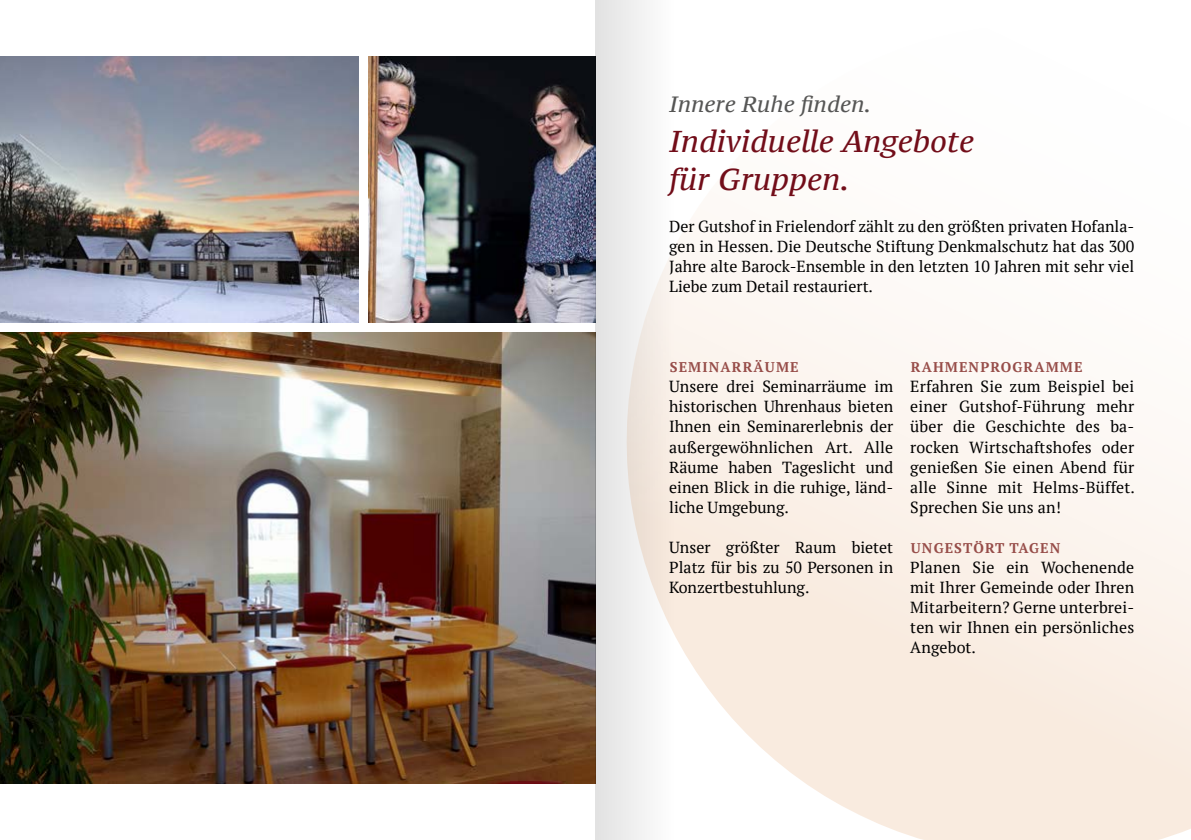
<style>
.page{position:relative;width:1191px;height:840px;background:#fff}
.page>*{position:absolute;margin:0;border:0;box-sizing:border-box;transform-origin:0 0}
.t1{font:italic 30px/38px "PT Serif Caption";color:#720d19}
.t2{font:italic 22px "PT Serif Caption";color:#565655}
.t3{font:16px/20px "PT Serif";color:#000;text-align:justify}
.t4{font:700 14px "PT Serif";letter-spacing:.08em;color:#974d49}
</style>
<div class="page">
<svg style="left:593px;top:56px;width:598px;height:783px"></svg>
<img style="left:0;top:57px;width:359px;height:265px">
<img style="left:0;top:332px;width:595px;height:450px">
<img style="left:369px;top:57px;width:226px;height:265px">
<svg style="left:595px;top:0;width:123px;height:839px"></svg>
<h2 class="t2" style="left:669px;top:89px;width:203px">Innere Ruhe finden.</h2>
<h1 class="t1" style="left:669px;top:122px;width:306px">Individuelle Angebote für Gruppen.</h1>
<p class="t3" style="left:669px;top:216px;width:466px">Der Gutshof in Frielendorf zählt zu den größten privaten Hofanla&shy;gen in Hessen. Die Deutsche Stiftung Denkmalschutz hat das 300<br>Jahre alte Barock-Ensemble in den letzten 10 Jahren mit sehr viel Liebe zum Detail restauriert.</p>
<p class="t4" style="left:670px;top:357px;width:130px">SEMINARRÄUME</p>
<p class="t3" style="left:669px;top:376px;width:225px">Unsere drei Seminarräume im historischen Uhrenhaus bieten Ihnen ein Seminarerlebnis der außergewöhnlichen Art. Alle Räume haben Tageslicht und einen Blick in die ruhige, länd&shy;liche Umgebung.</p>
<p class="t3" style="left:669px;top:536px;width:225px">Unser größter Raum bietet Platz für bis zu 50 Personen in Konzertbestuhlung.</p>
<p class="t4" style="left:910px;top:357px;width:173px">RAHMENPROGRAMME</p>
<p class="t3" style="left:910px;top:376px;width:226px">Erfahren Sie zum Beispiel bei einer Gutshof-Führung mehr über die Geschichte des ba&shy;rocken Wirtschaftshofes oder genießen Sie einen Abend für alle Sinne mit Helms-Büffet.<br>Sprechen Sie uns an!</p>
<p class="t4" style="left:910px;top:537px;width:151px">UNGESTÖRT TAGEN</p>
<p class="t3" style="left:910px;top:556px;width:225px">Planen Sie ein Wochenende mit Ihrer Gemeinde oder Ihren Mitarbeitern? Gerne unterbrei&shy;ten wir Ihnen ein persönliches Angebot.</p>
</div>
